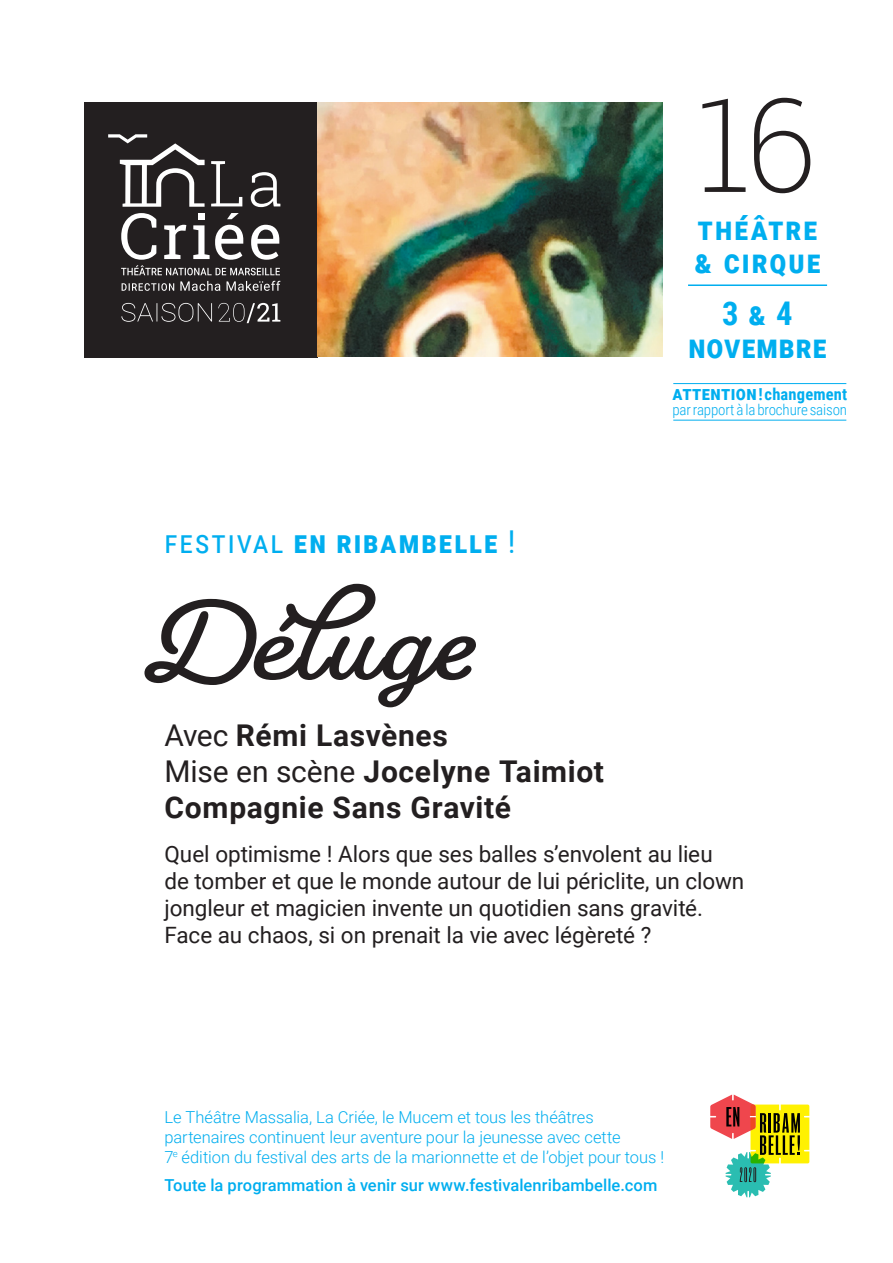
<style>
.page{position:relative;width:893px;height:1263px;background:#fff}
.page>*{position:absolute;margin:0;border:0;box-sizing:border-box;transform-origin:0 0}
.NUMERO_Chiffre{font:200 130.5px "Roboto Slab";color:#231f20}
.TITRE_SPECTACLE_SLAB{font:700 102px "Fairwater Script";letter-spacing:.025em;color:#231f20}
.NOISETTE_HAUT{font:700 32.7px "Roboto Condensed";letter-spacing:.06em;color:#00aeef}
.TITRE_SPECTACLE_SLAB-2{font:700 31.5px "Roboto Condensed";letter-spacing:.06em;color:#00aeef}
.TEXTE_COURANT{font:700 30px/36px "Roboto";letter-spacing:.02em;color:#231f20}
.TEXTE_COURANT-2{font:22.5px/27px "Roboto";letter-spacing:-.005em;color:#231f20}
.TEXTE_COURANT-3{font:300 16.5px/19.8px "Roboto";letter-spacing:-.005em;color:#00aeef}
.TEXTE_COURANT-4{font:500 16.5px "Roboto";letter-spacing:.005em;color:#00aeef}
.t1{font:700 16.5px "Roboto Condensed";letter-spacing:.01em;color:#00aeef}
.t2{font:300 15px "Roboto Condensed";letter-spacing:-.01em;color:#00aeef}
.s1{font-weight:400}
.s2{font-size:19.5px}
</style>
<div class="page">
<div style="left:84px;top:102px;width:234px;height:255px;background:#231f20"></div>
<svg style="left:122px;top:281px;width:158px;height:10px"></svg>
<svg style="left:108px;top:134px;width:97px;height:73px"></svg>
<svg style="left:211px;top:161px;width:69px;height:46px"></svg>
<svg style="left:121px;top:213px;width:159px;height:62px"></svg>
<svg style="left:218px;top:303px;width:62px;height:20px"></svg>
<svg style="left:121px;top:303px;width:91px;height:19px"></svg>
<img style="left:318px;top:103px;width:344px;height:254px">
<hr style="left:688px;top:284px;width:139px;height:2px;background:#00aeef">
<hr style="left:673px;top:420px;width:173px;height:1px;background:#00aeef">
<hr style="left:673px;top:383px;width:173px;height:1px;background:#00aeef">
<svg style="left:710px;top:1094px;width:99px;height:103px"></svg>
<p class="NUMERO_Chiffre" style="left:698px;top:55px;width:121px">16</p>
<p class="NOISETTE_HAUT" style="left:698px;top:206px;width:121px">théâtre</p>
<p class="NOISETTE_HAUT" style="left:694px;top:238px;width:128px">&amp; cirque</p>
<p class="NOISETTE_HAUT" style="left:722px;top:291px;width:72px">3 &amp; 4</p>
<p class="NOISETTE_HAUT" style="left:688px;top:323px;width:140px">novembre</p>
<p class="TITRE_SPECTACLE_SLAB-2" style="left:164px;top:520px;width:353px"><span class="s1">festival</span> en ribambelle <span class="s1">!</span></p>
<p class="TITRE_SPECTACLE_SLAB" style="left:145px;top:584px;width:338px">Déluge</p>
<p class="t1" style="left:672px;top:382px;width:176px"><span class="s2">attention</span> ! changement</p>
<p class="t2" style="left:672px;top:399px;width:176px">par rapport à la brochure saison</p>
<p class="TEXTE_COURANT" style="left:164px;top:716px;width:441px"><span class="s1">Avec</span> Rémi Lasvènes<br><span class="s1">Mise en scène</span> Jocelyne Taimiot<br>Compagnie Sans Gravité</p>
<p class="TEXTE_COURANT-2" style="left:164px;top:839px;width:581px">Quel optimisme ! Alors que ses balles s’envolent au lieu<br>de tomber et que le monde autour de lui périclite, un clown jongleur et magicien invente un quotidien sans gravité.<br>Face au chaos, si on prenait la vie avec légèreté ?</p>
<p class="TEXTE_COURANT-3" style="left:164px;top:1106px;width:501px">Le Théâtre Massalia, La Criée, le Mucem et tous les théâtres partenaires continuent leur aventure pour la jeunesse avec cette<br>7<sup>e</sup> édition du festival des arts de la marionnette et de l’objet pour tous !</p>
<p class="TEXTE_COURANT-4" style="left:164px;top:1173px;width:494px">Toute la programmation à venir sur www.festivalenribambelle.com</p>
</div>
